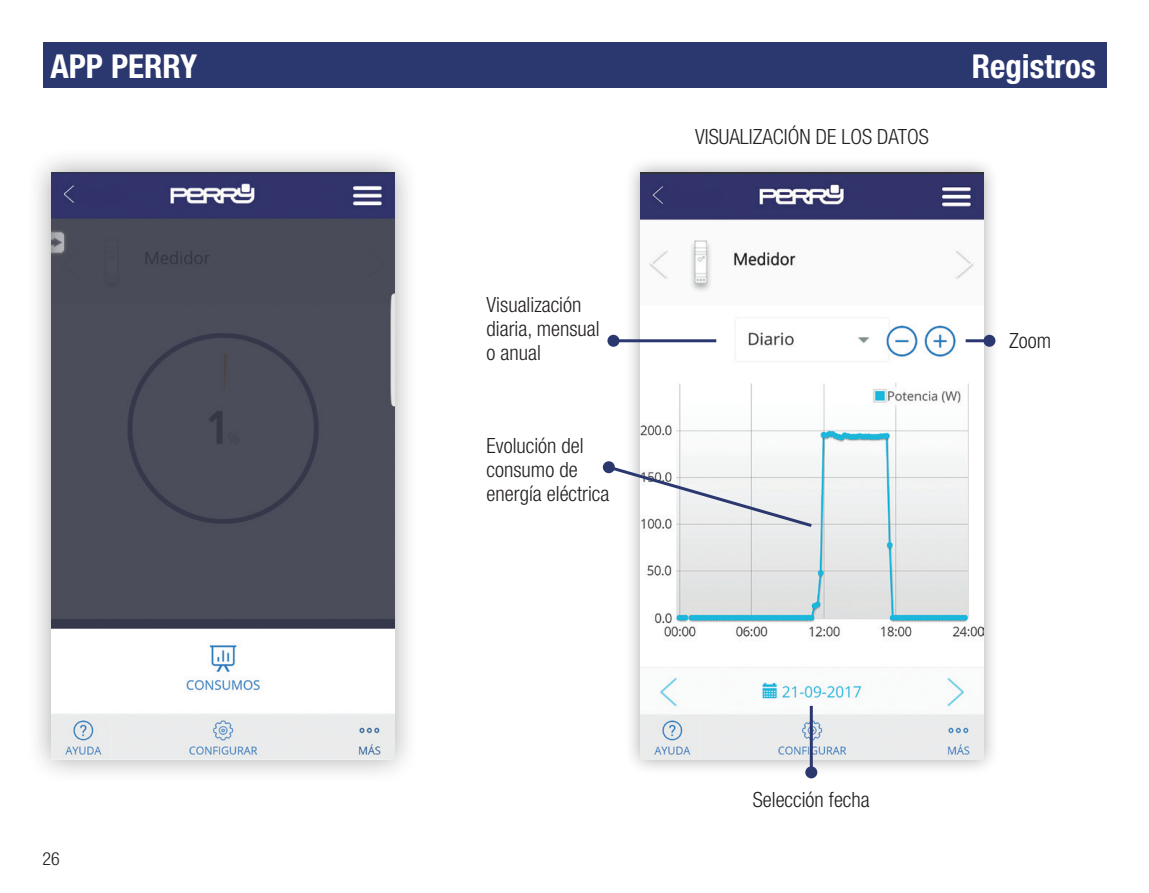
<style>
.page{position:relative;width:1149px;height:893px;background:#fff}
.page>*{position:absolute;margin:0;border:0;box-sizing:border-box;transform-origin:0 0}
.t1{font:700 condensed 33px "Helvetica Neue";color:#fff}
.t2{font:300 condensed 21px/24px "Helvetica Neue";color:#231f20}
.t3{font:300 condensed 18px "Helvetica Neue";color:#231f20}
</style>
<div class="page">
<div style="left:43px;top:43px;width:1063px;height:45px;background:#2b3870"></div>
<div style="left:624px;top:156px;width:375px;height:620px;background:#231f20;opacity:.4"></div>
<img style="left:640px;top:172px;width:343px;height:587px">
<div style="left:26px;top:147px;width:393px;height:637px;background:#231f20;opacity:.4"></div>
<img style="left:51px;top:172px;width:343px;height:587px">
<hr style="left:613px;top:339px;width:103px;height:3px;background:#2b3870">
<div style="left:607px;top:335px;width:12px;height:12px;background:#2b3870;border-radius:50%"></div>
<svg style="left:605px;top:463px;width:209px;height:66px"></svg>
<div style="left:602px;top:461px;width:12px;height:12px;background:#2b3870;border-radius:50%"></div>
<hr style="left:965px;top:339px;width:24px;height:3px;background:#2b3870">
<div style="left:983px;top:335px;width:12px;height:12px;background:#2b3870;border-radius:50%"></div>
<hr style="left:809px;top:706px;width:3px;height:66px;background:#2b3870">
<div style="left:805px;top:766px;width:12px;height:12px;background:#2b3870;border-radius:50%"></div>
<p class="t1" style="left:50px;top:47px;width:148px">APP PERRY</p>
<p class="t3" style="left:43px;top:848px;width:19px">26</p>
<p class="t2" style="left:486px;top:293px;width:115px">Visualización diaria, mensual o anual</p>
<p class="t2" style="left:486px;top:433px;width:124px">Evolución del consumo de energía eléctrica</p>
<p class="t2" style="left:695px;top:125px;width:235px">VISUALIZACIÓN DE LOS DATOS</p>
<p class="t1" style="left:971px;top:47px;width:125px">Registros</p>
<p class="t2" style="left:1008px;top:328px;width:43px">Zoom</p>
<p class="t2" style="left:752px;top:787px;width:118px">Selección fecha</p>
</div>
